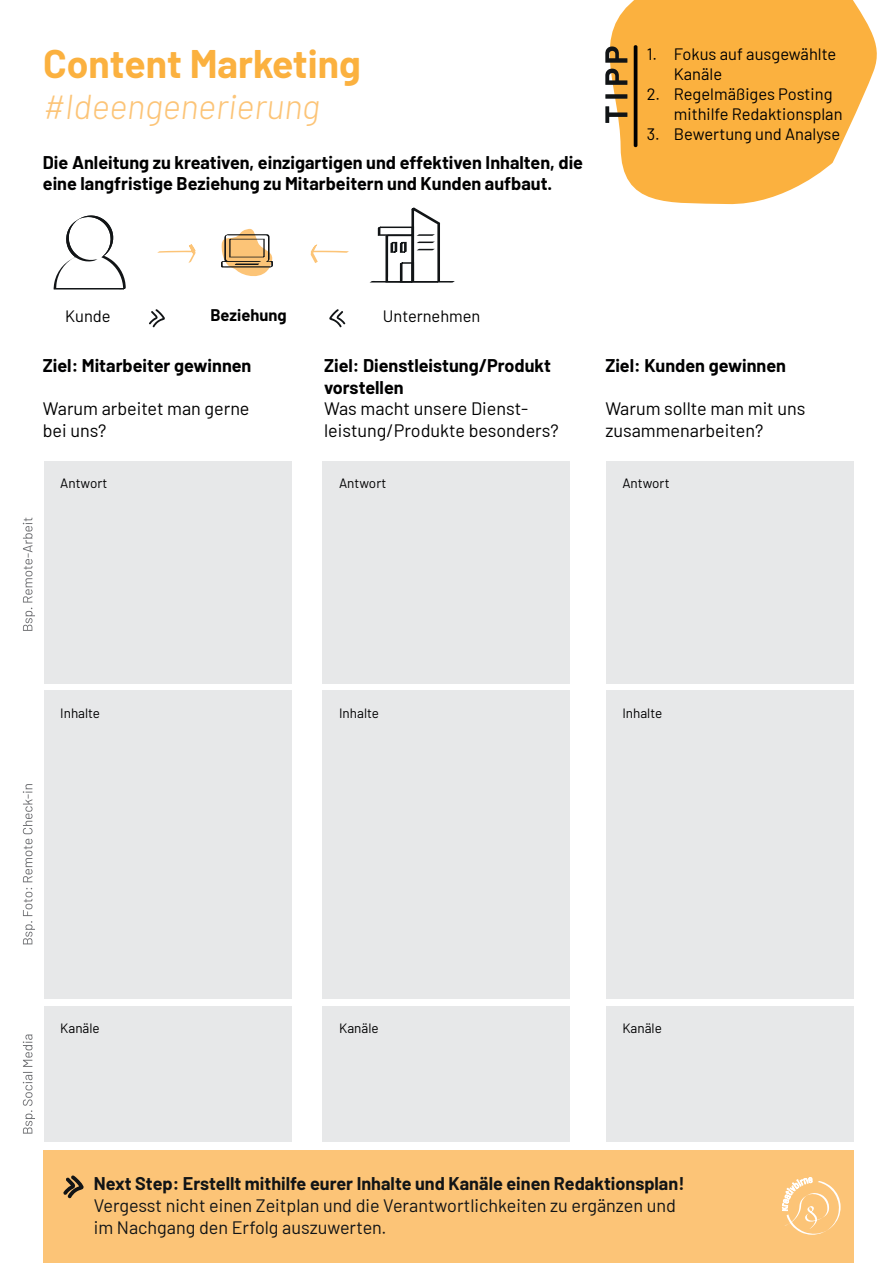
<style>
.page{position:relative;width:893px;height:1263px;background:#fff}
.page>*{position:absolute;margin:0;border:0;box-sizing:border-box;transform-origin:0 0}
.t1{font:700 39px "Barlow";color:#fbb13f}
.t2{font:italic 300 34.5px "Barlow";color:#fcc477}
.t3{font:700 18px/21.6px "Barlow";color:#000001}
.t4{font:18px/21.6px "Barlow";color:#000001}
.t5{font:18px/21.6px "Barlow";color:#111416}
.t6{font:700 18px "Barlow";color:#111416}
.t7{font:16.5px/19.8px "Barlow";color:#000001}
.t8{font:700 16.5px "Barlow";color:#000001}
.t9{font:13.5px "Barlow";color:#000001}
</style>
<div class="page">
<svg style="left:610px;top:0;width:267px;height:205px;background:#fbbc5c"></svg>
<svg style="left:605px;top:106px;width:22px;height:17px"></svg>
<svg style="left:605px;top:94px;width:22px;height:5px"></svg>
<svg style="left:605px;top:69px;width:22px;height:16px"></svg>
<svg style="left:605px;top:46px;width:22px;height:17px"></svg>
<svg style="left:634px;top:45px;width:3px;height:103px"></svg>
<div style="left:44px;top:461px;width:248px;height:222px;background:#e7e8e9"></div>
<svg style="left:23px;top:608px;width:12px;height:23px"></svg>
<svg style="left:23px;top:518px;width:10px;height:84px"></svg>
<svg style="left:23px;top:888px;width:12px;height:56px"></svg>
<svg style="left:23px;top:784px;width:10px;height:98px"></svg>
<svg style="left:23px;top:1034px;width:12px;height:99px"></svg>
<div style="left:44px;top:1006px;width:248px;height:136px;background:#e7e8e9"></div>
<div style="left:44px;top:690px;width:248px;height:309px;background:#e7e8e9"></div>
<div style="left:323px;top:461px;width:247px;height:222px;background:#e7e8e9"></div>
<div style="left:323px;top:1006px;width:247px;height:136px;background:#e7e8e9"></div>
<div style="left:323px;top:690px;width:247px;height:309px;background:#e7e8e9"></div>
<div style="left:606px;top:461px;width:248px;height:222px;background:#e7e8e9"></div>
<div style="left:606px;top:1006px;width:248px;height:136px;background:#e7e8e9"></div>
<div style="left:606px;top:690px;width:248px;height:309px;background:#e7e8e9"></div>
<div style="left:43px;top:1150px;width:811px;height:113px;background:#fcc477"></div>
<svg style="left:782px;top:1177px;width:59px;height:58px"></svg>
<svg style="left:63px;top:1175px;width:21px;height:24px"></svg>
<svg style="left:53px;top:215px;width:73px;height:75px"></svg>
<svg style="left:157px;top:244px;width:39px;height:19px"></svg>
<svg style="left:310px;top:244px;width:39px;height:19px"></svg>
<svg style="left:149px;top:309px;width:16px;height:19px"></svg>
<svg style="left:329px;top:309px;width:17px;height:19px"></svg>
<svg style="left:221px;top:229px;width:52px;height:48px"></svg>
<svg style="left:369px;top:207px;width:86px;height:76px"></svg>
<h1 class="t1" style="left:43px;top:35px;width:319px">Content Marketing</h1>
<h2 class="t2" style="left:43px;top:82px;width:278px">#Ideengenerierung</h2>
<p class="t3" style="left:43px;top:150px;width:542px">Die Anleitung zu kreativen, einzigartigen und effektiven Inhalten, die eine langfristige Beziehung zu Mitarbeitern und Kunden aufbaut.</p>
<p class="t7" style="left:674px;top:43px;width:164px;text-indent:-27px">1. Fokus auf ausgewählte<br>Kanäle</p>
<p class="t7" style="left:674px;top:83px;width:170px;text-indent:-27px">2. Regelmäßiges Posting mithilfe Redaktionsplan</p>
<p class="t7" style="left:647px;top:122px;width:195px">3. Bewertung und Analyse</p>
<p class="t7" style="left:65px;top:305px;width:47px">Kunde</p>
<p class="t8" style="left:210px;top:303px;width:78px">Beziehung</p>
<p class="t7" style="left:383px;top:305px;width:99px">Unternehmen</p>
<p class="t3" style="left:43px;top:353px;width:210px">Ziel: Mitarbeiter gewinnen</p>
<p class="t4" style="left:43px;top:397px;width:208px">Warum arbeitet man gerne bei uns?</p>
<p class="t3" style="left:324px;top:353px;width:228px">Ziel: Dienstleistung/Produkt vorstellen</p>
<p class="t4" style="left:324px;top:397px;width:236px">Was macht unsere Dienst&shy;leistung/Produkte besonders?</p>
<p class="t3" style="left:605px;top:353px;width:182px">Ziel: Kunden gewinnen</p>
<p class="t4" style="left:605px;top:397px;width:202px">Warum sollte man mit uns zusammenarbeiten?</p>
<p class="t9" style="left:60px;top:474px;width:49px">Antwort</p>
<p class="t9" style="left:339px;top:474px;width:49px">Antwort</p>
<p class="t9" style="left:622px;top:474px;width:49px">Antwort</p>
<p class="t9" style="left:60px;top:703px;width:41px">Inhalte</p>
<p class="t9" style="left:339px;top:703px;width:41px">Inhalte</p>
<p class="t9" style="left:622px;top:703px;width:41px">Inhalte</p>
<p class="t9" style="left:60px;top:1019px;width:41px">Kanäle</p>
<p class="t9" style="left:339px;top:1019px;width:41px">Kanäle</p>
<p class="t9" style="left:622px;top:1019px;width:41px">Kanäle</p>
<p class="t6" style="left:94px;top:1171px;width:592px">Next Step: Erstellt mithilfe eurer Inhalte und Kanäle einen Redaktionsplan!</p>
<p class="t5" style="left:94px;top:1193px;width:584px">Vergesst nicht einen Zeitplan und die Verantwortlichkeiten zu ergänzen und im Nachgang den Erfolg auszuwerten.</p>
</div>
